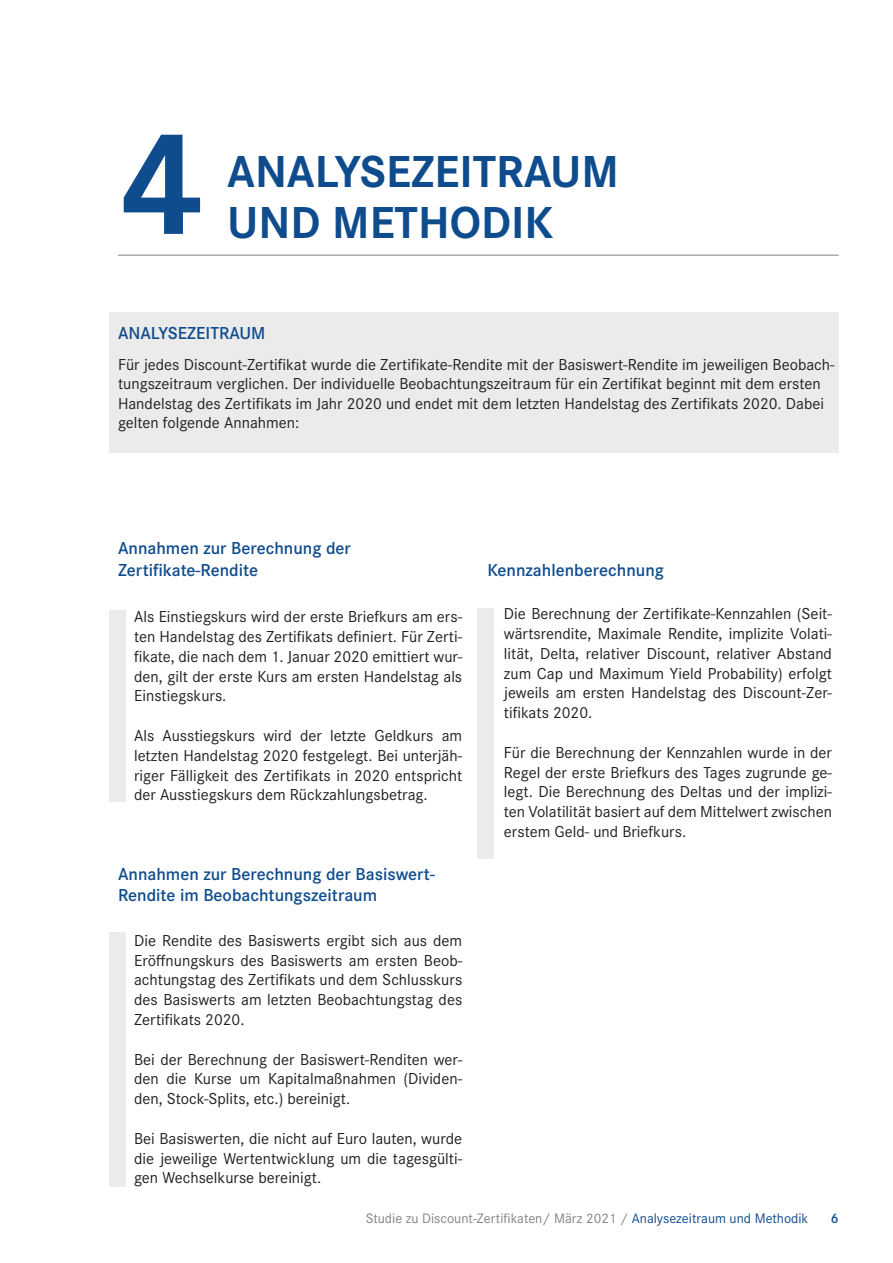
<style>
.page{position:relative;width:893px;height:1263px;background:#fff}
.page>*{position:absolute;margin:0;border:0;box-sizing:border-box;transform-origin:0 0}
.Headline{font:700 150px "Corporate S";color:#0f4c8e}
.Headline-2{font:700 46.5px "Corporate S";color:#0f4c8e}
.Headline-3{font:600 18px "Corporate S";color:#0f4c8e}
.copy__mod_fett_zahli{font:16.5px/19.8px "Corporate S";color:#231f20;text-align:justify}
.copy{font:16.5px/19px "Corporate S";color:#231f20}
.copy-2{font:14.25px "Corporate S";color:#808285}
.copy-3{font:600 14.25px "Corporate S";color:#0f4c8e}
.s1{color:#0f4c8e}
</style>
<div class="page">
<div style="left:109px;top:312px;width:730px;height:140px;background:#ebebeb"></div>
<hr style="left:118px;top:255px;width:721px;height:1px;background:#808285">
<div style="left:110px;top:610px;width:16px;height:191px;background:#ebebeb"></div>
<div style="left:477px;top:608px;width:16px;height:251px;background:#ebebeb"></div>
<div style="left:110px;top:932px;width:16px;height:255px;background:#ebebeb"></div>
<p class="Headline" style="left:119px;top:79px;width:87px">4</p>
<p class="Headline-2" style="left:227px;top:139px;width:393px">ANALYSEZEITRAUM</p>
<p class="Headline-2" style="left:227px;top:190px;width:328px">UND METHODIK</p>
<p class="Headline-3" style="left:118px;top:321px;width:149px">ANALYSEZEITRAUM</p>
<p class="copy" style="left:118px;top:355px;width:718px">Für jedes Discount-Zertifikat wurde die Zertifikate-Rendite mit der Basiswert-Rendite im jeweiligen Beobach&shy;tungszeitraum verglichen. Der individuelle Beobachtungszeitraum für ein Zertifikat beginnt mit dem ersten Handelstag des Zertifikats im Jahr 2020 und endet mit dem letzten Handelstag des Zertifikats 2020. Dabei gelten folgende Annahmen:</p>
<p class="Headline-3" style="left:118px;top:536px;width:234px">Annahmen zur Berechnung der</p>
<p class="Headline-3" style="left:118px;top:557px;width:142px">Zertifikate-Rendite</p>
<p class="copy__mod_fett_zahli" style="left:134px;top:606px;width:330px">Als Einstiegskurs wird der erste Briefkurs am ers&shy;ten Handelstag des Zertifikats definiert. Für Zerti&shy;fikate, die nach dem 1. Januar 2020 emittiert wur&shy;den, gilt der erste Kurs am ersten Handelstag als Einstiegskurs.</p>
<p class="copy__mod_fett_zahli" style="left:134px;top:725px;width:330px">Als Ausstiegskurs wird der letzte Geldkurs am letzten Handelstag 2020 festgelegt. Bei unterjäh&shy;riger Fälligkeit des Zertifikats in 2020 entspricht der Ausstiegskurs dem Rückzahlungsbetrag.</p>
<p class="Headline-3" style="left:118px;top:862px;width:318px">Annahmen zur Berechnung der Basiswert-</p>
<p class="Headline-3" style="left:118px;top:883px;width:261px">Rendite im Beobachtungszeitraum</p>
<p class="copy__mod_fett_zahli" style="left:134px;top:930px;width:330px">Die Rendite des Basiswerts ergibt sich aus dem Eröffnungskurs des Basiswerts am ersten Beob&shy;achtungstag des Zertifikats und dem Schlusskurs des Basiswerts am letzten Beobachtungstag des Zertifikats 2020.</p>
<p class="copy__mod_fett_zahli" style="left:134px;top:1049px;width:330px">Bei der Berechnung der Basiswert-Renditen wer&shy;den die Kurse um Kapitalmaßnahmen (Dividen&shy;den, Stock-Splits, etc.) bereinigt.</p>
<p class="copy__mod_fett_zahli" style="left:134px;top:1128px;width:330px">Bei Basiswerten, die nicht auf Euro lauten, wurde die jeweilige Wertentwicklung um die tagesgülti&shy;gen Wechselkurse bereinigt.</p>
<p class="Headline-3" style="left:487px;top:557px;width:178px">Kennzahlenberechnung</p>
<p class="copy__mod_fett_zahli" style="left:504px;top:603px;width:330px">Die Berechnung der Zertifikate-Kennzahlen (Seit&shy;wärtsrendite, Maximale Rendite, implizite Volati&shy;lität, Delta, relativer Discount, relativer Abstand zum Cap und Maximum Yield Probability) erfolgt jeweils am ersten Handelstag des Discount-Zer&shy;tifikats 2020.</p>
<p class="copy__mod_fett_zahli" style="left:504px;top:742px;width:330px">Für die Berechnung der Kennzahlen wurde in der Regel der erste Briefkurs des Tages zugrunde ge&shy;legt. Die Berechnung des Deltas und der implizi&shy;ten Volatilität basiert auf dem Mittelwert zwischen erstem Geld- und Briefkurs.</p>
<p class="copy-2" style="left:366px;top:1209px;width:444px">Studie zu Discount-Zertifikaten/ März 2021 / <span class="s1">Analysezeitraum und Methodik</span></p>
<p class="copy-3" style="left:831px;top:1209px;width:9px">6</p>
</div>
